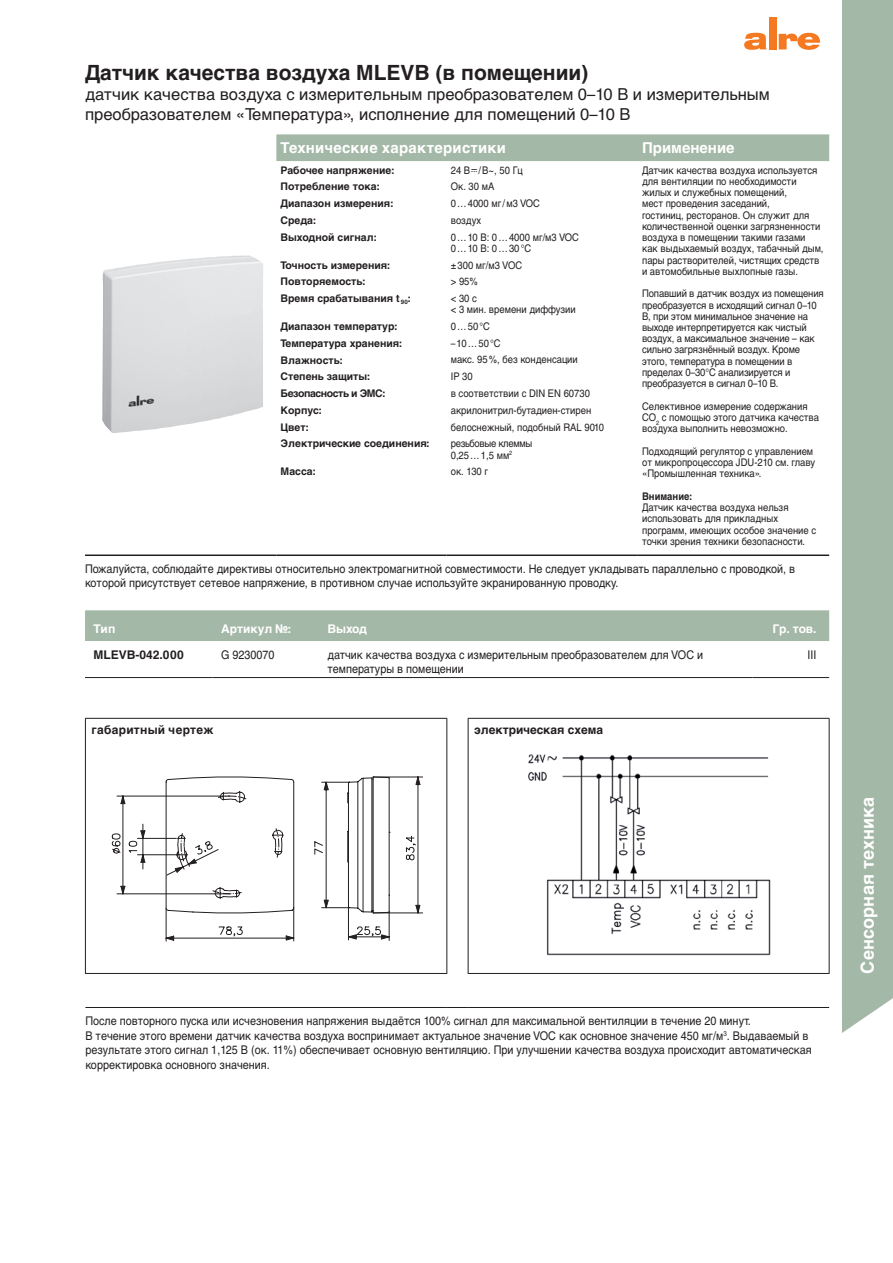
<style>
.page{position:relative;width:893px;height:1263px;background:#fff}
.page>*{position:absolute;margin:0;border:0;box-sizing:border-box;transform-origin:0 0}
.t1{font:700 21px "Helvetica Cyr";color:#231f20}
.t2{font:700 18px "Helvetica Cyr";letter-spacing:.01em;color:#fff}
.t3{font:16.5px/19.8px "Helvetica Cyr Upright";color:#231f20}
.t4{font:700 15px "Helvetica Cyr";letter-spacing:.015em;color:#fff}
.t5{font:12px/14.4px "Helvetica Cyr Upright";color:#231f20;scale:.9 1}
.t6{font:700 12px "Helvetica Cyr";color:#231f20}
.t7{font:700 12px "Helvetica Cyr";color:#fff}
.t8{font:700 12px "Helvetica Cyr";letter-spacing:.025em;color:#231f20}
.t9{font:10.5px/11.2px "Helvetica Cyr Upright";color:#231f20;scale:.9 1}
.t10{font:700 10.5px "Helvetica Cyr";color:#231f20}
.t11{font:10.5px/11.2px "Helvetica Cyr Upright";letter-spacing:-.03em;color:#231f20;scale:.9 1}
.t12{font:700 10.5px "Helvetica Cyr";letter-spacing:-.04em;color:#231f20}
.t13{font:700 10.5px "Helvetica Cyr";color:#231f20;scale:.9 1}
</style>
<div class="page">
<svg style="left:744px;top:33px;width:23px;height:17px"></svg>
<div style="left:769px;top:17px;width:7px;height:32px;background:#f47921"></div>
<svg style="left:779px;top:33px;width:41px;height:17px"></svg>
<div style="left:842px;top:0;width:51px;height:1033px;background:#a4b8a7"></div>
<div style="left:842px;top:657px;width:51px;height:353px;background:#a4b8a7"></div>
<div style="left:276px;top:134px;width:553px;height:27px;background:#a4b8a7"></div>
<hr style="left:85px;top:554px;width:191px;height:2px;background:#231f20">
<hr style="left:276px;top:554px;width:170px;height:2px;background:#231f20">
<hr style="left:446px;top:554px;width:192px;height:2px;background:#231f20">
<hr style="left:638px;top:554px;width:191px;height:2px;background:#231f20">
<img style="left:102px;top:255px;width:161px;height:178px">
<div style="left:85px;top:610px;width:744px;height:31px;background:#a4b8a7"></div>
<hr style="left:85px;top:677px;width:128px;height:1px;background:#231f20">
<hr style="left:213px;top:677px;width:106px;height:1px;background:#231f20">
<hr style="left:753px;top:677px;width:76px;height:1px;background:#231f20">
<hr style="left:319px;top:677px;width:434px;height:1px;background:#231f20">
<hr style="left:85px;top:718px;width:362px;height:1px;background:#231f20">
<hr style="left:85px;top:719px;width:1px;height:254px;background:#231f20">
<hr style="left:446px;top:719px;width:1px;height:254px;background:#231f20">
<hr style="left:468px;top:718px;width:361px;height:1px;background:#231f20">
<hr style="left:468px;top:719px;width:1px;height:254px;background:#231f20">
<hr style="left:829px;top:719px;width:1px;height:254px;background:#231f20">
<hr style="left:85px;top:1007px;width:362px;height:1px;background:#231f20">
<svg style="left:447px;top:1007px;width:21px;height:1px"></svg>
<hr style="left:468px;top:1007px;width:361px;height:1px;background:#231f20">
<hr style="left:85px;top:973px;width:362px;height:1px;background:#231f20">
<hr style="left:468px;top:973px;width:361px;height:1px;background:#231f20">
<svg style="left:111px;top:776px;width:312px;height:165px"></svg>
<hr style="left:358px;top:782px;width:1px;height:126px;background:#231f20">
<hr style="left:363px;top:778px;width:1px;height:134px;background:#231f20">
<img style="left:528px;top:754px;width:243px;height:202px">
<h1 class="t1" style="left:85px;top:61px;width:505px">Датчик качества воздуха MLEVB (в помещении)</h1>
<h3 class="t3" style="left:85px;top:85px;width:686px">датчик качества воздуха с измерительным преобразователем 0–10 В и измерительным преобразователем «Температура», исполнение для помещений 0–10 В</h3>
<h3 class="t4" style="left:281px;top:139px;width:227px">Технические характеристики</h3>
<h3 class="t4" style="left:642px;top:139px;width:94px">Применение</h3>
<p class="t10" style="left:281px;top:164px;width:115px">Рабочее напряжение:</p>
<p class="t9" style="left:451px;top:164px;width:82px">24 В / В~, 50 Гц</p>
<p class="t9" style="left:642px;top:164px;width:203px">Датчик качества воздуха используется для вентиляции по необходимости жилых и служебных помещений,<br>мест проведения заседаний,<br>гостиниц, ресторанов. Он служит для количественной оценки загрязненности воздуха в помещении такими газами как выдыхаемый воздух, табачный дым, пары растворителей, чистящих средств и автомобильные выхлопные газы.</p>
<p class="t9" style="left:642px;top:288px;width:203px">Попавший в датчик воздух из помещения преобразуется в исходящий сигнал 0–10<br>В, при этом минимальное значение на выходе интерпретируется как чистый воздух, а максимальное значение – как сильно загрязнённый воздух. Кроме этого, температура в помещении в пределах 0–30°C анализируется и преобразуется в сигнал 0–10 В.</p>
<p class="t9" style="left:642px;top:400px;width:198px">Селективное измерение содержания<br>CO<sub>2</sub> с помощью этого датчика качества воздуха выполнить невозможно.</p>
<p class="t9" style="left:642px;top:446px;width:194px">Подходящий регулятор с управлением от микропроцессора JDU-210 см. главу «Промышленная техника».</p>
<p class="t13" style="left:642px;top:490px;width:57px">Внимание:</p>
<p class="t9" style="left:642px;top:502px;width:195px">Датчик качества воздуха нельзя использовать для прикладных программ, имеющих особое значение с точки зрения техники безопасности.</p>
<p class="t10" style="left:281px;top:181px;width:100px">Потребление тока:</p>
<p class="t9" style="left:451px;top:181px;width:50px">Ок. 30 мA</p>
<p class="t10" style="left:281px;top:197px;width:114px">Диапазон измерения:</p>
<p class="t9" style="left:451px;top:198px;width:101px">0 … 4000 мг / м3 VOC</p>
<p class="t10" style="left:281px;top:214px;width:37px">Среда:</p>
<p class="t9" style="left:451px;top:215px;width:35px">воздух</p>
<p class="t10" style="left:281px;top:231px;width:97px">Выходной сигнал:</p>
<p class="t9" style="left:451px;top:231px;width:144px">0 … 10 В: 0 … 4000 мг/м3 VOC<br>0 … 10 В: 0 … 30 °C</p>
<p class="t10" style="left:281px;top:259px;width:111px">Точность измерения:</p>
<p class="t9" style="left:451px;top:259px;width:81px">± 300 мг/м3 VOC</p>
<p class="t10" style="left:281px;top:276px;width:86px">Повторяемость:</p>
<p class="t9" style="left:451px;top:276px;width:32px">&gt; 95%</p>
<p class="t10" style="left:281px;top:292px;width:132px">Время срабатывания t <sub>90</sub>:</p>
<p class="t9" style="left:451px;top:293px;width:140px">&lt; 30 с<br>&lt; 3 мин. времени диффузии</p>
<p class="t10" style="left:281px;top:320px;width:118px">Диапазон температур:</p>
<p class="t9" style="left:451px;top:321px;width:45px">0 … 50 °C</p>
<p class="t10" style="left:281px;top:337px;width:123px">Температура хранения:</p>
<p class="t9" style="left:451px;top:337px;width:57px">– 10 … 50 °C</p>
<p class="t10" style="left:281px;top:354px;width:64px">Влажность:</p>
<p class="t9" style="left:451px;top:354px;width:143px">макс. 95 %, без конденсации</p>
<p class="t10" style="left:281px;top:371px;width:91px">Степень защиты:</p>
<p class="t9" style="left:451px;top:371px;width:26px">IP 30</p>
<p class="t12" style="left:281px;top:387px;width:106px">Безопасность и ЭМС:</p>
<p class="t9" style="left:451px;top:388px;width:156px">в соответствии с DIN EN 60730</p>
<p class="t10" style="left:281px;top:404px;width:43px">Корпус:</p>
<p class="t9" style="left:451px;top:404px;width:158px">акрилонитрил-бутадиен-стирен</p>
<p class="t10" style="left:281px;top:421px;width:30px">Цвет:</p>
<p class="t9" style="left:451px;top:421px;width:172px">белоснежный, подобный RAL 9010</p>
<p class="t10" style="left:281px;top:438px;width:150px">Электрические соединения:</p>
<p class="t11" style="left:451px;top:438px;width:92px">резьбовые клеммы<br>0,25 … 1,5 мм<sup>2</sup></p>
<p class="t10" style="left:281px;top:466px;width:37px">Масса:</p>
<p class="t9" style="left:451px;top:466px;width:43px">ок. 130 г</p>
<p class="t5" style="left:85px;top:562px;width:790px">Пожалуйста, соблюдайте директивы относительно электромагнитной совместимости. Не следует укладывать параллельно с проводкой, в которой присутствует сетевое напряжение, в противном случае используйте экранированную проводку.</p>
<p class="t7" style="left:94px;top:621px;width:24px">Тип</p>
<p class="t7" style="left:221px;top:621px;width:72px">Артикул №:</p>
<p class="t7" style="left:327px;top:621px;width:41px">Выход</p>
<p class="t7" style="left:772px;top:621px;width:46px">Гр. тов.</p>
<p class="t6" style="left:94px;top:648px;width:92px">MLEVB-042.000</p>
<p class="t5" style="left:221px;top:647px;width:61px">G 9230070</p>
<p class="t5" style="left:327px;top:647px;width:419px">датчик качества воздуха с измерительным преобразователем для VOC и температуры в помещении</p>
<p class="t5" style="left:807px;top:647px;width:12px">III</p>
<p class="t8" style="left:91px;top:723px;width:123px">габаритный чертеж</p>
<p class="t6" style="left:474px;top:723px;width:130px">электрическая схема</p>
<p class="t5" style="left:85px;top:1014px;width:809px">После повторного пуска или исчезновения напряжения выдаётся 100% сигнал для максимальной вентиляции в течение 20 минут.<br>В течение этого времени датчик качества воздуха воспринимает актуальное значение VOC как основное значение 450 мг/м<sup>3</sup>. Выдаваемый в результате этого сигнал 1,125 В (ок. 11%) обеспечивает основную вентиляцию. При улучшении качества воздуха происходит автоматическая корректировка основного значения.</p>
<h2 class="t2" style="left:857px;top:974px;width:178px;rotate:-90deg">Сенсорная техника</h2>
</div>
